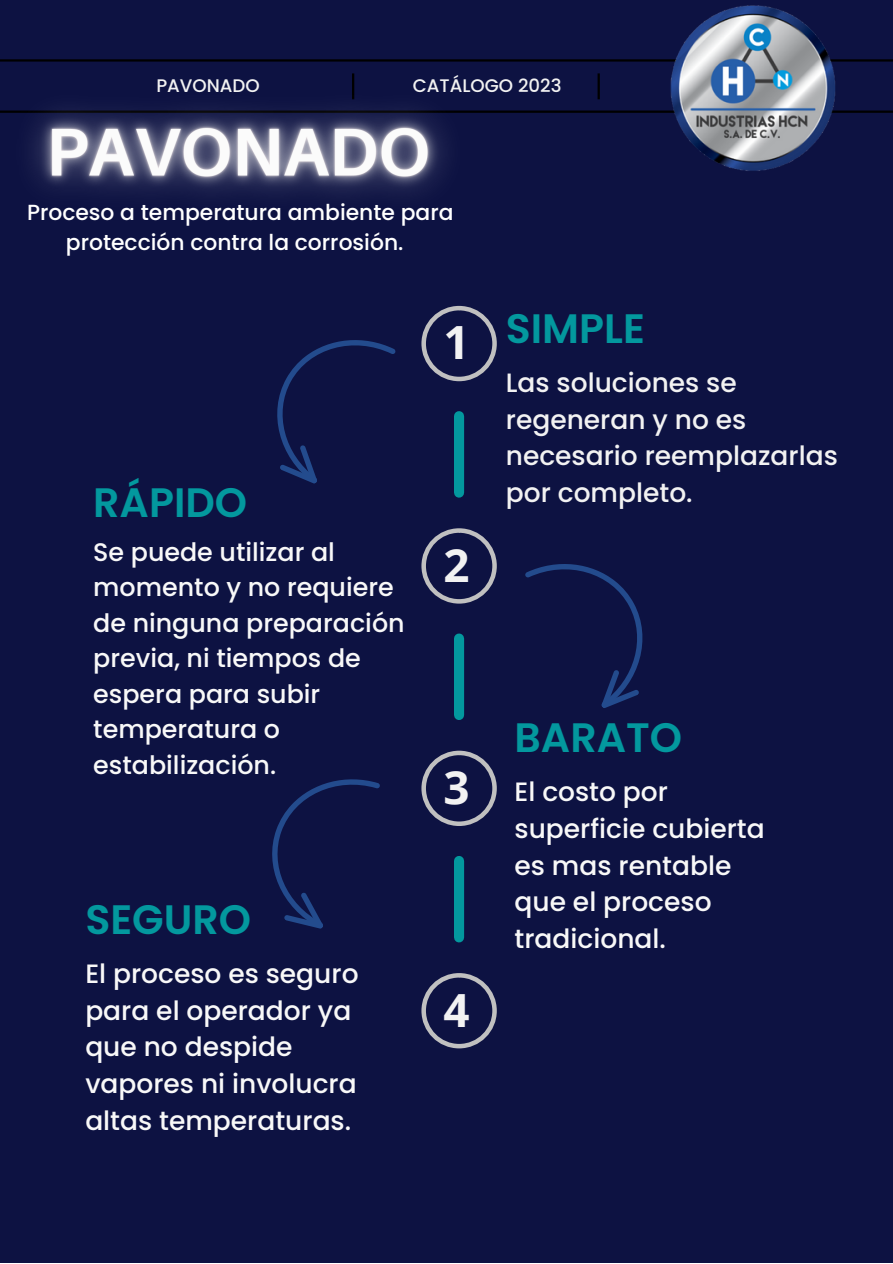
<style>
.page{position:relative;width:893px;height:1264px;background:#fff}
.page>*{position:absolute;margin:0;border:0;box-sizing:border-box;transform-origin:0 0}
.t1{font:700 45.75px "Open Sans";color:#f2f2f2}
.t2{font:600 41.1px "Poppins";color:#03989e}
.t3{font:500 26.55px/36.8px "Poppins";color:#f8f8f8}
.t4{font:500 26.55px/36.8px "Poppins";color:#f2f2f2}
.t5{font:500 25.35px/35.5px "Poppins";color:#f8f8f8}
.t6{font:500 21.9px/30.5px "Poppins";color:#fff;text-align:center}
.t7{font:500 18.15px "Poppins";color:#f2f2f2}
</style>
<div class="page">
<div style="left:0;top:0;width:892px;height:1262px;background:#0d1242"></div>
<hr style="left:597px;top:73px;width:2px;height:26px;background:#000">
<hr style="left:0;top:111px;width:892px;height:2px;background:#000">
<hr style="left:0;top:59px;width:892px;height:3px;background:#000">
<img style="left:668px;top:5px;width:171px;height:166px">
<svg style="left:421px;top:973px;width:76px;height:75px"></svg>
<svg style="left:277px;top:306px;width:220px;height:189px"></svg>
<svg style="left:421px;top:528px;width:222px;height:192px"></svg>
<svg style="left:272px;top:750px;width:225px;height:192px"></svg>
<img style="left:0;top:59px;width:501px;height:136px">
<p class="t7" style="left:156px;top:73px;width:105px">PAVONADO</p>
<p class="t7" style="left:413px;top:73px;width:150px">CATÁLOGO 2023</p>
<p class="t6" style="left:27px;top:197px;width:428px">Proceso a temperatura ambiente para protección contra la corrosión.</p>
<h1 class="t1" style="left:443px;top:310px;width:28px">1</h1>
<h2 class="t2" style="left:93px;top:474px;width:155px">RÁPIDO</h2>
<p class="t5" style="left:93px;top:534px;width:313px">Se puede utilizar al momento y no requiere de ninguna preparación previa, ni tiempos de espera para subir temperatura o estabilización.</p>
<h2 class="t2" style="left:85px;top:891px;width:167px">SEGURO</h2>
<p class="t3" style="left:85px;top:955px;width:275px">El proceso es seguro para el operador ya que no despide vapores ni involucra altas temperaturas.</p>
<h1 class="t1" style="left:443px;top:533px;width:28px">2</h1>
<h1 class="t1" style="left:443px;top:755px;width:28px">3</h1>
<h1 class="t1" style="left:443px;top:977px;width:28px">4</h1>
<h2 class="t2" style="left:506px;top:300px;width:141px">SIMPLE</h2>
<p class="t4" style="left:506px;top:364px;width:333px">Las soluciones se regeneran y no es necesario reemplazarlas por completo.</p>
<h2 class="t2" style="left:514px;top:709px;width:169px">BARATO</h2>
<p class="t3" style="left:514px;top:773px;width:252px">El costo por superficie cubierta es mas rentable que el proceso tradicional.</p>
</div>
